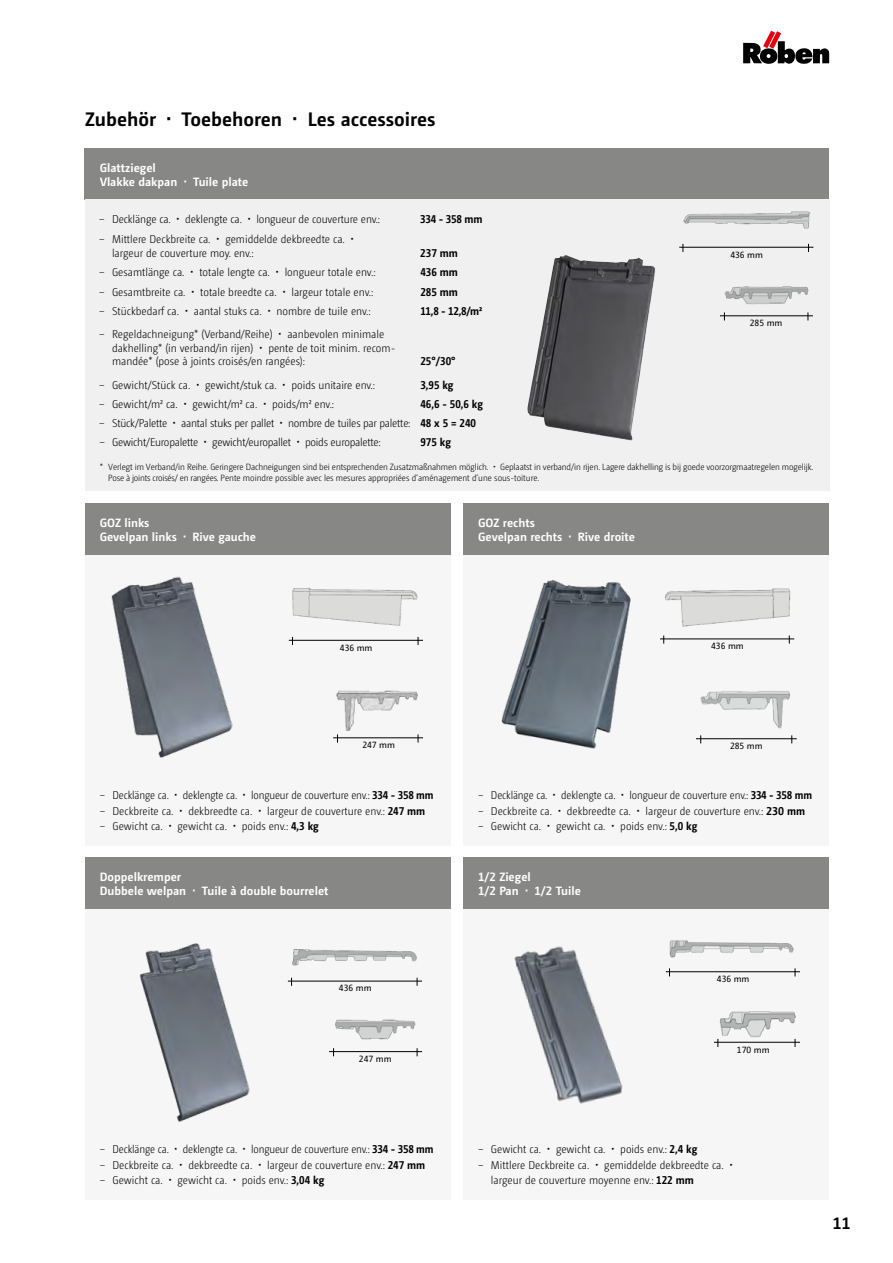
<style>
.page{position:relative;width:893px;height:1263px;background:#fff}
.page>*{position:absolute;margin:0;border:0;box-sizing:border-box;transform-origin:0 0}
.t1{font:700 19.5px "Camingo Dos Pro";color:#000}
.t2{font:700 16.5px "Camingo Dos Pro";color:#000}
.t3{font:700 12px/14.4px "Camingo Dos Pro";color:#fff}
.t4{font:300 11.25px/13.5px "Camingo Dos Pro S Cd";color:#000}
.t5{font:300 11.25px/15.8px "Camingo Dos Pro S Cd";color:#000;scale:.96 1}
.t6{font:300 11.25px/19.2px "Camingo Dos Pro S Cd";letter-spacing:-.02em;color:#000}
.t7{font:700 11.25px "Camingo Dos Pro S Cd";color:#000}
.t8{font:300 9px/10.5px "Camingo Dos Pro S Cd";letter-spacing:-.01em;color:#000}
.t9{font:9px "Camingo Dos Pro";color:#000}
.s1{font-weight:700}
.s2{font-family:"Camingo Dos Pro";font-weight:700}
</style>
<div class="page">
<div style="left:85px;top:149px;width:744px;height:51px;background:#878786"></div>
<div style="left:85px;top:199px;width:744px;height:292px;background:#f0f0f0"></div>
<div style="left:463px;top:504px;width:366px;height:51px;background:#878786"></div>
<div style="left:85px;top:504px;width:366px;height:51px;background:#878786"></div>
<div style="left:85px;top:555px;width:366px;height:290px;background:#f6f6f6"></div>
<div style="left:463px;top:555px;width:366px;height:290px;background:#f6f6f6"></div>
<div style="left:85px;top:858px;width:366px;height:51px;background:#878786"></div>
<div style="left:85px;top:909px;width:366px;height:290px;background:#f6f6f6"></div>
<div style="left:463px;top:909px;width:366px;height:290px;background:#f6f6f6"></div>
<div style="left:463px;top:858px;width:366px;height:51px;background:#878786"></div>
<img style="left:683px;top:211px;width:127px;height:18px">
<img style="left:724px;top:286px;width:85px;height:19px">
<hr style="left:679px;top:247px;width:134px;height:1px;background:#000">
<hr style="left:720px;top:316px;width:93px;height:1px;background:#000">
<img style="left:527px;top:255px;width:129px;height:185px">
<img style="left:111px;top:576px;width:122px;height:182px">
<img style="left:336px;top:690px;width:82px;height:41px">
<img style="left:292px;top:587px;width:126px;height:39px">
<img style="left:665px;top:588px;width:126px;height:39px">
<hr style="left:289px;top:640px;width:134px;height:1px;background:#000">
<hr style="left:333px;top:737px;width:90px;height:1px;background:#000">
<img style="left:501px;top:580px;width:130px;height:169px">
<hr style="left:660px;top:639px;width:134px;height:1px;background:#000">
<hr style="left:696px;top:738px;width:101px;height:1px;background:#000">
<img style="left:700px;top:691px;width:91px;height:38px">
<img style="left:669px;top:940px;width:125px;height:18px">
<hr style="left:666px;top:971px;width:134px;height:1px;background:#000">
<hr style="left:714px;top:1042px;width:86px;height:1px;background:#000">
<img style="left:514px;top:946px;width:109px;height:158px">
<img style="left:139px;top:943px;width:111px;height:179px">
<img style="left:292px;top:949px;width:125px;height:17px">
<img style="left:335px;top:1019px;width:81px;height:21px">
<hr style="left:288px;top:981px;width:134px;height:1px;background:#000">
<hr style="left:329px;top:1051px;width:93px;height:1px;background:#000">
<img style="left:717px;top:1011px;width:79px;height:28px">
<svg style="left:743px;top:31px;width:86px;height:33px"></svg>
<h1 class="t1" style="left:85px;top:107px;width:72px">Zubehör</h1>
<h1 class="t1" style="left:182px;top:107px;width:102px">Toebehoren</h1>
<h1 class="t1" style="left:308px;top:107px;width:129px">Les accessoires</h1>
<p class="t3" style="left:100px;top:160px;width:79px">Glattziegel<br>Vlakke dakpan</p>
<p class="t3" style="left:193px;top:174px;width:57px">Tuile plate</p>
<p class="t4" style="left:99px;top:213px;width:73px">− Decklänge ca.</p>
<p class="t4" style="left:185px;top:213px;width:58px">deklengte ca.</p>
<p class="t4" style="left:256px;top:213px;width:125px">longueur de couverture env.:</p>
<p class="t7" style="left:420px;top:213px;width:64px">334 - 358 mm</p>
<p class="t4" style="left:99px;top:232px;width:113px">− Mittlere Deckbreite ca.</p>
<p class="t4" style="left:112px;top:232px;width:234px;text-indent:113px">gemiddelde dekbreedte ca. largeur de couverture moy. env.:</p>
<p class="t7" style="left:420px;top:246px;width:39px">237 mm</p>
<p class="t4" style="left:99px;top:266px;width:87px">− Gesamtlänge ca.</p>
<p class="t4" style="left:199px;top:266px;width:72px">totale lengte ca.</p>
<p class="t4" style="left:285px;top:266px;width:92px">longueur totale env.:</p>
<p class="t7" style="left:420px;top:266px;width:39px">436 mm</p>
<p class="t4" style="left:99px;top:285px;width:88px">− Gesamtbreite ca.</p>
<p class="t4" style="left:200px;top:285px;width:78px">totale breedte ca.</p>
<p class="t4" style="left:291px;top:285px;width:83px">largeur totale env.:</p>
<p class="t7" style="left:420px;top:285px;width:39px">285 mm</p>
<p class="t4" style="left:99px;top:304px;width:81px">− Stückbedarf ca.</p>
<p class="t4" style="left:194px;top:304px;width:69px">aantal stuks ca.</p>
<p class="t4" style="left:277px;top:304px;width:95px">nombre de tuile env.:</p>
<p class="t7" style="left:420px;top:304px;width:63px">11,8 - 12,8/m2</p>
<p class="t4" style="left:99px;top:328px;width:175px">− Regeldachneigung* (Verband/Reihe)</p>
<p class="t4" style="left:287px;top:328px;width:98px">aanbevolen minimale</p>
<p class="t4" style="left:112px;top:341px;width:143px">dakhelling* (in verband/in rijen)</p>
<p class="t4" style="left:112px;top:341px;width:285px;text-indent:156px">pente de toit minim. recom&shy;mandée* (pose à joints croisés/en rangées):</p>
<p class="t7" style="left:420px;top:354px;width:37px">25°/30°</p>
<p class="t9" style="left:730px;top:249px;width:34px">436 mm</p>
<p class="t9" style="left:750px;top:318px;width:34px">285 mm</p>
<p class="t4" style="left:99px;top:378px;width:93px">− Gewicht/Stück ca.</p>
<p class="t4" style="left:205px;top:378px;width:73px">gewicht/stuk ca.</p>
<p class="t4" style="left:291px;top:378px;width:85px">poids unitaire env.:</p>
<p class="t7" style="left:420px;top:378px;width:35px">3,95 kg</p>
<p class="t4" style="left:99px;top:397px;width:80px">− Gewicht/m2 ca.</p>
<p class="t4" style="left:193px;top:397px;width:66px">gewicht/m2 ca.</p>
<p class="t4" style="left:272px;top:397px;width:63px">poids/m2 env.:</p>
<p class="t6" style="left:99px;top:394px;width:385px;text-indent:321px"><span class="s1">46,6 - 50,6 kg </span>− Stück/Palette aantal stuks per pallet nombre de tuiles par palette: <span class="s1">48 x 5 = 240 </span>− Gewicht/Europalette gewicht/europallet poids europalette:</p>
<p class="t7" style="left:420px;top:435px;width:32px">975 kg</p>
<p class="t8" style="left:100px;top:462px;width:390px">* Verlegt im Verband/in Reihe. Geringere Dachneigungen sind bei entsprechenden Zusatzmaßnahmen möglich.</p>
<p class="t8" style="left:108px;top:462px;width:706px;text-indent:392px">Geplaatst in verband/in rijen. Lagere dakhelling is bij goede voorzorgmaatregelen mogelijk.<br>Pose à joints croisés/ en rangées. Pente moindre possible avec les mesures appropriées d‘aménagement d‘une sous-toiture.</p>
<p class="t3" style="left:478px;top:515px;width:85px">GOZ rechts<br>Gevelpan rechts</p>
<p class="t3" style="left:100px;top:515px;width:79px">GOZ links<br>Gevelpan links</p>
<p class="t3" style="left:193px;top:530px;width:65px">Rive gauche</p>
<p class="t3" style="left:578px;top:530px;width:59px">Rive droite</p>
<p class="t9" style="left:340px;top:642px;width:34px">436 mm</p>
<p class="t9" style="left:711px;top:641px;width:34px">436 mm</p>
<p class="t9" style="left:362px;top:740px;width:34px">247 mm</p>
<p class="t9" style="left:730px;top:741px;width:34px">285 mm</p>
<p class="t5" style="left:100px;top:787px;width:349px">− Decklänge ca. deklengte ca. longueur de couverture env.: <span class="s1">334 - 358 mm </span>− Deckbreite ca.</p>
<p class="t4" style="left:188px;top:804px;width:66px">dekbreedte ca.</p>
<p class="t4" style="left:267px;top:804px;width:160px">largeur de couverture env.: <span class="s1">247 mm</span></p>
<p class="t5" style="left:478px;top:787px;width:349px">− Decklänge ca. deklengte ca. longueur de couverture env.: <span class="s1">334 - 358 mm </span>− Deckbreite ca.</p>
<p class="t4" style="left:567px;top:804px;width:66px">dekbreedte ca.</p>
<p class="t4" style="left:646px;top:804px;width:161px">largeur de couverture env.: <span class="s2">230</span> <span class="s1">mm</span></p>
<p class="t4" style="left:100px;top:820px;width:65px">− Gewicht ca.</p>
<p class="t4" style="left:178px;top:820px;width:51px">gewicht ca.</p>
<p class="t4" style="left:242px;top:820px;width:79px">poids env.: <span class="s1">4,3 kg</span></p>
<p class="t4" style="left:478px;top:820px;width:65px">− Gewicht ca.</p>
<p class="t4" style="left:556px;top:820px;width:51px">gewicht ca.</p>
<p class="t4" style="left:620px;top:820px;width:79px">poids env.: <span class="s1">5,0 kg</span></p>
<p class="t3" style="left:100px;top:869px;width:88px">Doppelkremper<br>Dubbele welpan</p>
<p class="t3" style="left:202px;top:884px;width:128px">Tuile à double bourrelet</p>
<p class="t3" style="left:478px;top:869px;width:54px">1/2 Ziegel<br>1/2 Pan</p>
<p class="t3" style="left:534px;top:884px;width:48px">1/2 Tuile</p>
<p class="t9" style="left:717px;top:974px;width:34px">436 mm</p>
<p class="t9" style="left:339px;top:983px;width:34px">436 mm</p>
<p class="t9" style="left:737px;top:1044px;width:34px">170 mm</p>
<p class="t9" style="left:359px;top:1053px;width:34px">247 mm</p>
<p class="t5" style="left:100px;top:1141px;width:349px">− Decklänge ca. deklengte ca. longueur de couverture env.: <span class="s1">334 - 358 mm </span>− Deckbreite ca.</p>
<p class="t4" style="left:188px;top:1158px;width:66px">dekbreedte ca.</p>
<p class="t4" style="left:267px;top:1158px;width:160px">largeur de couverture env.: <span class="s1">247 mm</span></p>
<p class="t4" style="left:100px;top:1174px;width:65px">− Gewicht ca.</p>
<p class="t4" style="left:178px;top:1174px;width:51px">gewicht ca.</p>
<p class="t4" style="left:242px;top:1174px;width:84px">poids env.: <span class="s1">3,04 kg</span></p>
<p class="t4" style="left:478px;top:1142px;width:65px">− Gewicht ca.</p>
<p class="t4" style="left:556px;top:1142px;width:51px">gewicht ca.</p>
<p class="t4" style="left:620px;top:1142px;width:79px">poids env.: <span class="s1">2,4 kg</span></p>
<p class="t4" style="left:478px;top:1158px;width:113px">− Mittlere Deckbreite ca.</p>
<p class="t4" style="left:491px;top:1157px;width:234px;line-height:15.8px;text-indent:113px">gemiddelde dekbreedte ca. largeur de couverture moyenne env.: <span class="s1">122 mm</span></p>
<h2 class="t2" style="left:833px;top:1213px;width:19px">11</h2>
</div>
